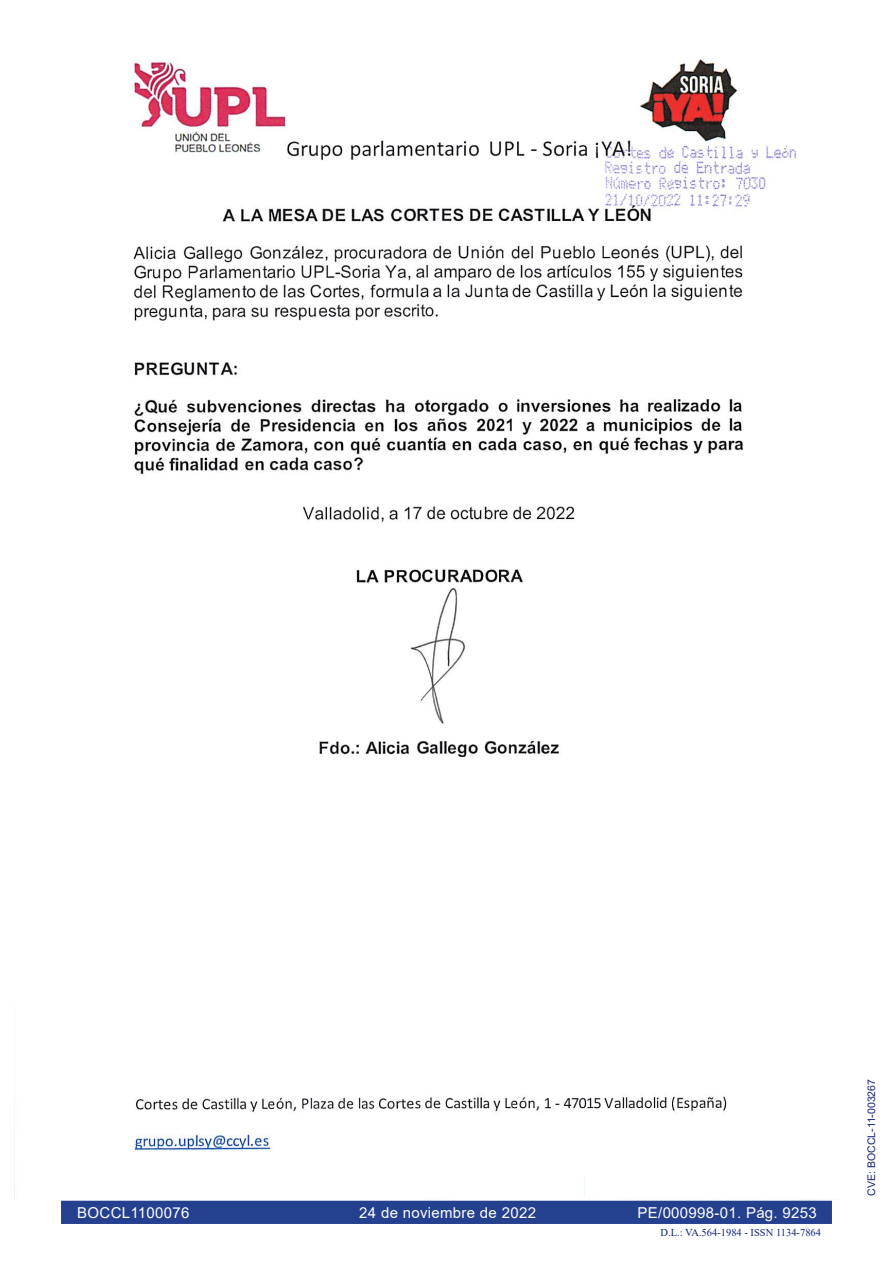
<style>
.page{position:relative;width:893px;height:1263px;background:#fff}
.page>*{position:absolute;margin:0;border:0;box-sizing:border-box;transform-origin:0 0}
.E_CVE{font:15px "Arial";letter-spacing:.02em;color:#fff}
.t1{font:10.5px "Times New Roman";color:#132477}
.t2{font:10.5px "Arial";color:#132477}
</style>
<div class="page">
<div style="left:60px;top:1200px;width:773px;height:25px;background:#25408f"></div>
<div style="left:60px;top:1199px;width:773px;height:26px;border:2px solid #fff"></div>
<img style="left:60px;top:59px;width:773px;height:1141px">
<p class="E_CVE" style="left:77px;top:1202px;width:114px">BOCCL1100076</p>
<p class="E_CVE" style="left:359px;top:1202px;width:178px">24 de noviembre de 2022</p>
<p class="E_CVE" style="left:638px;top:1202px;width:181px">PE/000998-01. Pág. 9253</p>
<p class="t1" style="left:661px;top:1225px;width:162px">D.L.: VA.564-1984 - ISSN 1134-7864</p>
<p class="t2" style="left:864px;top:1195px;width:118px;rotate:-90deg">CVE: BOCCL-11-003267</p>
</div>
